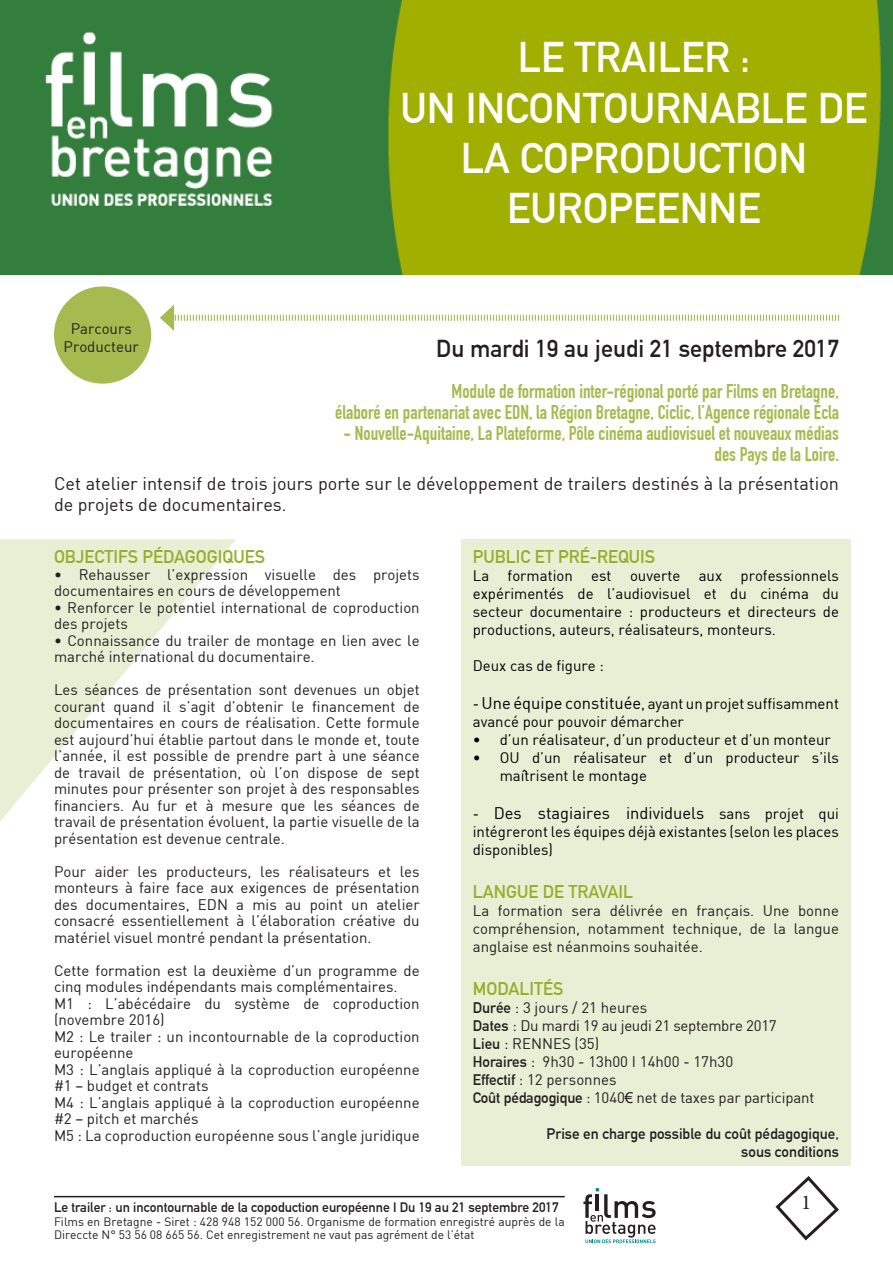
<style>
.page{position:relative;width:893px;height:1263px;background:#fff}
.page>*{position:absolute;margin:0;border:0;box-sizing:border-box;transform-origin:0 0}
.t1{font:700 42px/50.4px "DIN Alternate";color:#fff;text-align:center}
.t2{font:700 24px "DIN Alternate";color:#231f20}
.t3{font:21px "Minion Pro";color:#231f20}
.t4{font:700 19.5px/21px "DIN Condensed";color:#a5bb50;text-align:right}
.t5{font:18px/21.6px "DIN";color:#231f20}
.t6{font:700 18px "DIN Alternate";color:#92af2a}
.t7{font:16.5px "DIN";color:#000}
.t8{font:15px/16.5px "DIN";color:#231f20}
.t9{font:15px/18px "DIN";color:#000}
.t10{font:700 15px "DIN Alternate";color:#231f20}
.t11{font:15px "DIN";letter-spacing:-.02em;color:#231f20}
.t12{font:700 13.5px "DIN Alternate";color:#231f20}
.t13{font:12px/13.5px "DIN";color:#231f20}
.s1{font-size:16.5px}
.s2{font-size:15px}
.s3{font-family:"DIN Alternate";font-weight:700}
.s4{font-family:"Arial"}
</style>
<div class="page">
<svg style="left:775px;top:1176px;width:64px;height:65px"></svg>
<hr style="left:54px;top:1196px;width:511px;height:1px;background:#231f20">
<svg style="left:583px;top:1188px;width:73px;height:55px"></svg>
<svg style="left:0;top:539px;width:236px;height:283px;fill:#eaefd6"></svg>
<div style="left:461px;top:539px;width:389px;height:627px;background:#e9efd5"></div>
<svg style="left:160px;top:304px;width:679px;height:27px"></svg>
<div style="left:54px;top:286px;width:97px;height:98px;background:#a5bb50;border-radius:50%"></div>
<img style="left:0;top:0;width:893px;height:275px">
<p class="t8" style="left:71px;top:320px;width:63px">Parcours</p>
<p class="t8" style="left:64px;top:338px;width:77px">Producteur</p>
<p class="t1" style="left:518px;top:29px;width:234px">LE TRAILER :</p>
<p class="t1" style="left:400px;top:80px;width:469px">UN INCONTOURNABLE DE<br>LA COPRODUCTION</p>
<p class="t1" style="left:507px;top:181px;width:255px">EUROPEENNE</p>
<p class="t2" style="left:436px;top:330px;width:404px">Du mardi 19 au jeudi 21 septembre 2017</p>
<p class="t4" style="left:451px;top:380px;width:389px">Module de formation inter-régional porté par Films en Bretagne,</p>
<p class="t4" style="left:335px;top:401px;width:505px">élaboré en partenariat avec EDN, la Région Bretagne, Ciclic, l’Agence régionale Écla</p>
<p class="t4" style="left:344px;top:422px;width:497px">- Nouvelle-Aquitaine, La Plateforme, Pôle cinéma audiovisuel et nouveaux médias des Pays de la Loire.</p>
<p class="t5" style="left:54px;top:472px;width:786px">Cet atelier intensif de trois jours porte sur le développement de trailers destinés à la présentation de projets de documentaires.</p>
<p class="t6" style="left:54px;top:543px;width:213px">OBJECTIFS PÉDAGOGIQUES</p>
<p class="t8" style="left:54px;top:566px;width:367px">• Rehausser l’expression visuelle des projets documentaires en cours de développement</p>
<p class="t8" style="left:54px;top:599px;width:367px">• Renforcer le potentiel international de coproduction des projets</p>
<p class="t8" style="left:54px;top:632px;width:367px">• Connaissance du trailer de montage en lien avec le marché international du documentaire.</p>
<p class="t8" style="left:54px;top:681px;width:367px;text-align:justify">Les séances de présentation sont devenues un objet courant quand il s’agit d’obtenir le financement de documentaires en cours de réalisation. Cette formule est aujourd’hui établie partout dans le monde et, toute l’année, il est possible de prendre part à une séance de travail de présentation, où l’on dispose de sept minutes pour présenter son projet à des responsables financiers. Au fur et à mesure que les séances de travail de présentation évoluent, la partie visuelle de la présentation est devenue centrale.</p>
<p class="t8" style="left:54px;top:863px;width:367px;text-align:justify">Pour aider les producteurs, les réalisateurs et les monteurs à faire face aux exigences de présentation des documentaires, EDN a mis au point un atelier consacré essentiellement à l’élaboration créative du matériel visuel montré pendant la présentation.</p>
<p class="t8" style="left:54px;top:962px;width:367px">Cette formation est la deuxième d’un programme de cinq modules indépendants mais complémentaires.</p>
<p class="t8" style="left:54px;top:995px;width:367px">M1 : L’abécédaire du système de coproduction (novembre 2016)</p>
<p class="t8" style="left:54px;top:1028px;width:367px">M2 : Le trailer : un incontournable de la coproduction européenne</p>
<p class="t8" style="left:54px;top:1061px;width:367px">M3 : L’anglais appliqué à la coproduction européenne #1 – budget et contrats</p>
<p class="t8" style="left:54px;top:1094px;width:367px">M4 : L’anglais appliqué à la coproduction européenne #2 – pitch et marchés</p>
<p class="t8" style="left:54px;top:1127px;width:367px">M5 : La coproduction européenne sous l’angle juridique</p>
<p class="t6" style="left:473px;top:543px;width:184px">PUBLIC ET PRÉ-REQUIS</p>
<p class="t9" style="left:473px;top:566px;width:368px;text-align:justify">La formation est ouverte aux professionnels expérimentés de l’audiovisuel et du cinéma du secteur documentaire : producteurs et directeurs de productions, auteurs, réalisateurs, monteurs.</p>
<p class="t9" style="left:473px;top:656px;width:133px">Deux cas de figure :</p>
<p class="t9" style="left:473px;top:694px;width:368px">- <span class="s1">Une équipe constituée</span>, ayant un projet suffisamment avancé pour pouvoir démarcher</p>
<p class="t9" style="left:473px;top:730px;width:359px">• d’un réalisateur, d’un producteur et d’un monteur</p>
<p class="t9" style="left:500px;top:748px;width:341px;text-indent:-27px">• OU d’un réalisateur et d’un producteur s’ils maîtrisent le montage</p>
<p class="t7" style="left:473px;top:802px;width:368px"><span class="s2">-</span> Des stagiaires individuels <span class="s2">sans projet qui</span></p>
<p class="t9" style="left:473px;top:822px;width:368px">intégreront les équipes déjà existantes (selon les places disponibles)</p>
<p class="t6" style="left:473px;top:878px;width:162px">LANGUE DE TRAVAIL</p>
<p class="t8" style="left:473px;top:901px;width:368px;line-height:18px;text-align:justify">La formation sera délivrée en français. Une bonne compréhension, notamment technique, de la langue anglaise est néanmoins souhaitée.</p>
<p class="t6" style="left:473px;top:975px;width:92px">MODALITÉS</p>
<p class="t8" style="left:473px;top:999px;width:176px"><span class="s3">Durée</span> : 3 jours / 21 heures</p>
<p class="t11" style="left:473px;top:1016px;width:305px"><span class="s3">Dates</span> : Du mardi 19 au jeudi 21 septembre 2017</p>
<p class="t8" style="left:473px;top:1035px;width:128px"><span class="s3">Lieu</span> : RENNES (35)</p>
<p class="t8" style="left:473px;top:1053px;width:262px"><span class="s3">Horaires</span> : 9h30 - 13h00 I 14h00 - 17h30</p>
<p class="t8" style="left:473px;top:1071px;width:145px"><span class="s3">Effectif</span> : 12 personnes</p>
<p class="t8" style="left:473px;top:1089px;width:343px"><span class="s3">Coût pédagogique</span> : 1040<span class="s4">€</span> net de taxes par participant</p>
<p class="t10" style="left:547px;top:1122px;width:294px">Prise en charge possible du coût pédagogique,</p>
<p class="t10" style="left:741px;top:1140px;width:99px">sous conditions</p>
<p class="t12" style="left:54px;top:1197px;width:506px">Le trailer : un incontournable de la copoduction européenne I Du 19 au 21 septembre 2017</p>
<p class="t3" style="left:801px;top:1188px;width:12px">1</p>
<p class="t13" style="left:54px;top:1214px;width:512px">Films en Bretagne - Siret : 428 948 152 000 56. Organisme de formation enregistré auprès de la<br>Direccte N° 53 56 08 665 56. Cet enregistrement ne vaut pas agrément de l’état</p>
</div>
